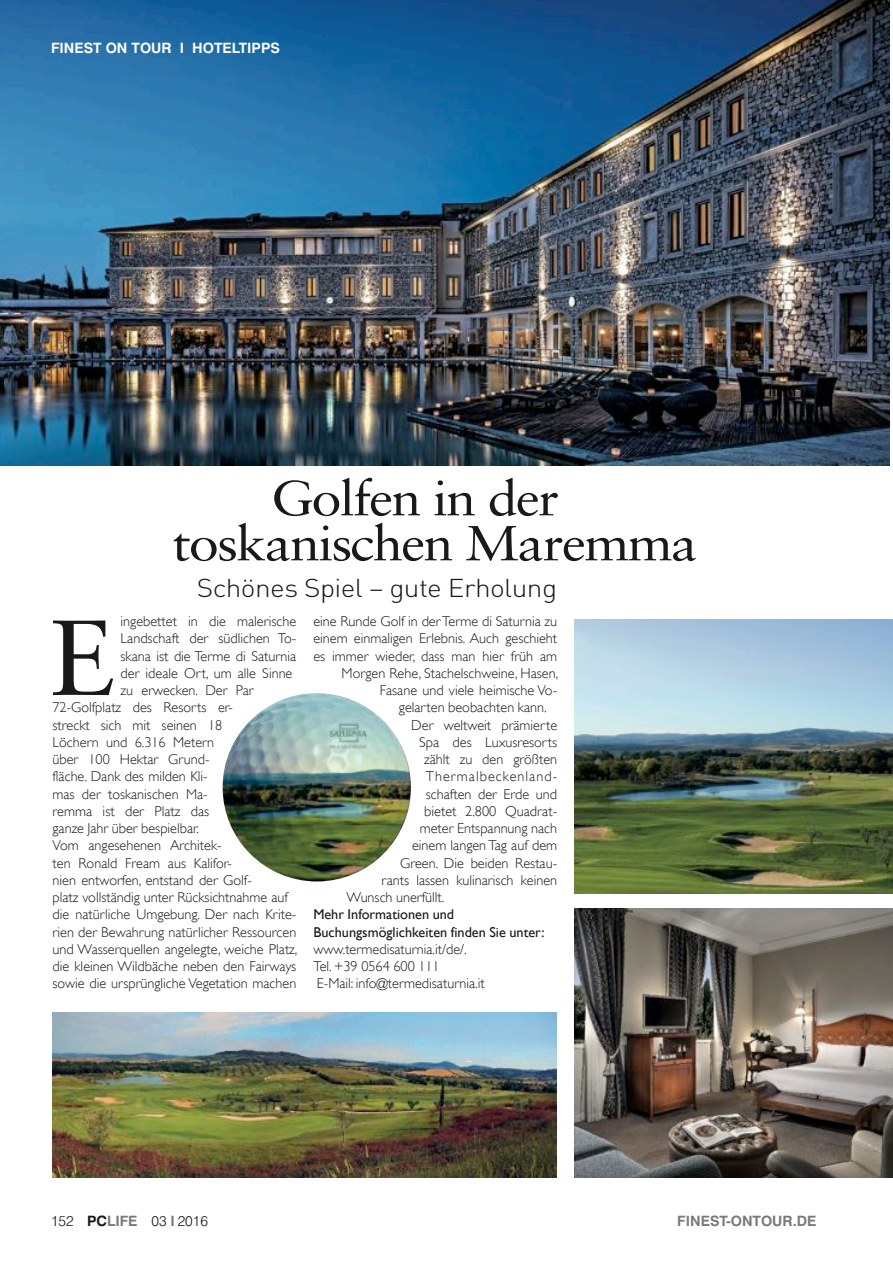
<style>
.page{position:relative;width:893px;height:1263px;background:#fff}
.page>*{position:absolute;margin:0;border:0;box-sizing:border-box;transform-origin:0 0}
.t1{font:106.8px "Sabon";color:#1a1818}
.t2{font:49.2px/45px "Sabon";letter-spacing:-.035em;color:#1a1818;scale:1.1 1}
.t3{font:300 25.5px "DIN";letter-spacing:-.02em;color:#1a1818;scale:1.1 1}
.t4{font:300 14.25px/17.2px "Gill Sans";color:#1a1818}
.t5{font:14.25px/17.2px "Gill Sans";color:#1a1818}
.t6{font:700 14.25px "Swiss 721 BT";color:#fffefd}
.t7{font:300 14.25px "Gill Sans";letter-spacing:.07em;color:#1a1818}
.t8{font:700 14.25px "Swiss 721 BT";color:#757b79}
.t9{font:300 14.25px "Swiss 721 BT";color:#1a1818}
.s1{font-weight:700}
.s2{font-weight:700;color:#757b79}
</style>
<div class="page">
<img style="left:0;top:0;width:890px;height:465px">
<img style="left:574px;top:620px;width:319px;height:273px">
<img style="left:574px;top:909px;width:319px;height:269px">
<img style="left:53px;top:1012px;width:503px;height:166px">
<img style="left:223px;top:693px;width:188px;height:188px;border-radius:50%">
<p class="t6" style="left:51px;top:39px;width:231px">FINEST ON TOUR I HOTELTIPPS</p>
<h2 class="t2" style="left:173px;top:475px;width:479px;text-indent:99px">Golfen in der toskanischen Maremma</h2>
<h3 class="t3" style="left:197px;top:572px;width:329px">Schönes Spiel – gute Erholung</h3>
<h1 class="t1" style="left:50px;top:594px;width:67px">E</h1>
<p class="t4" style="left:121px;top:613px;width:177px">ingebettet in die malerische</p>
<p class="t4" style="left:121px;top:630px;width:177px">Landschaft der südlichen To-</p>
<p class="t4" style="left:121px;top:647px;width:177px">skana ist die Terme di Saturnia</p>
<p class="t4" style="left:121px;top:664px;width:173px">der ideale Ort, um alle Sinne</p>
<p class="t4" style="left:121px;top:682px;width:135px">zu erwecken. Der Par</p>
<p class="t4" style="left:53px;top:699px;width:182px">72-Golfplatz des Resorts er-</p>
<p class="t4" style="left:53px;top:716px;width:171px">streckt sich mit seinen 18</p>
<p class="t4" style="left:53px;top:733px;width:163px">Löchern und 6.316 Metern</p>
<p class="t4" style="left:53px;top:751px;width:158px">über 100 Hektar Grund-</p>
<p class="t4" style="left:53px;top:768px;width:157px">fläche. Dank des milden Kli-</p>
<p class="t4" style="left:53px;top:785px;width:157px">mas der toskanischen Ma-</p>
<p class="t4" style="left:53px;top:802px;width:158px">remma ist der Platz das</p>
<p class="t4" style="left:53px;top:820px;width:148px">ganze Jahr über bespielbar.</p>
<p class="t4" style="left:53px;top:837px;width:171px">Vom angesehenen Architek-</p>
<p class="t4" style="left:53px;top:854px;width:181px">ten Ronald Fream aus Kalifor-</p>
<p class="t4" style="left:53px;top:871px;width:201px">nien entworfen, entstand der Golf-</p>
<p class="t4" style="left:53px;top:889px;width:237px">platz vollständig unter Rücksichtnahme auf</p>
<p class="t4" style="left:53px;top:906px;width:245px">die natürliche Umgebung. Der nach Krite-</p>
<p class="t4" style="left:53px;top:923px;width:245px">rien der Bewahrung natürlicher Ressourcen</p>
<p class="t4" style="left:53px;top:940px;width:246px">und Wasserquellen angelegte, weiche Platz,</p>
<p class="t4" style="left:53px;top:958px;width:245px">die kleinen Wildbäche neben den Fairways</p>
<p class="t4" style="left:53px;top:975px;width:245px">sowie die ursprüngliche Vegetation machen</p>
<p class="t4" style="left:313px;top:613px;width:245px">eine Runde Golf in derTerme di Saturnia zu</p>
<p class="t4" style="left:313px;top:630px;width:245px">einem einmaligen Erlebnis. Auch geschieht</p>
<p class="t4" style="left:313px;top:647px;width:245px">es immer wieder, dass man hier früh am</p>
<p class="t4" style="left:342px;top:664px;width:218px">Morgen Rehe, Stachelschweine, Hasen,</p>
<p class="t4" style="left:380px;top:682px;width:179px">Fasane und viele heimische Vo-</p>
<p class="t4" style="left:399px;top:699px;width:149px">gelarten beobachten kann.</p>
<p class="t4" style="left:411px;top:716px;width:147px">Der weltweit prämierte</p>
<p class="t4" style="left:419px;top:733px;width:139px">Spa des Luxusresorts</p>
<p class="t4" style="left:424px;top:751px;width:135px">zählt zu den größten</p>
<p class="t7" style="left:426px;top:768px;width:133px">Thermalbeckenland-</p>
<p class="t4" style="left:426px;top:785px;width:133px">schaften der Erde und</p>
<p class="t4" style="left:424px;top:802px;width:134px">bietet 2.800 Quadrat-</p>
<p class="t4" style="left:420px;top:820px;width:139px">meter Entspannung nach</p>
<p class="t4" style="left:412px;top:837px;width:147px">einem langen Tag auf dem</p>
<p class="t4" style="left:400px;top:854px;width:159px">Green. Die beiden Restau-</p>
<p class="t4" style="left:382px;top:871px;width:177px">rants lassen kulinarisch keinen</p>
<p class="t4" style="left:347px;top:889px;width:99px">Wunsch unerfüllt.</p>
<p class="t5" style="left:313px;top:906px;width:233px">Mehr Informationen und<br>Buchungsmöglichkeiten finden Sie unter:</p>
<p class="t4" style="left:313px;top:940px;width:173px">www.termedisaturnia.it/de/.<br>Tel. +39 0564 600 111<br>E-Mail: info@termedisaturnia.it</p>
<p class="t9" style="left:51px;top:1213px;width:158px">152 <span class="s1">PC</span><span class="s2">LIFE</span> 03 <span class="s2">I</span> 2016</p>
<p class="t8" style="left:677px;top:1213px;width:141px">FINEST-ONTOUR.DE</p>
</div>
